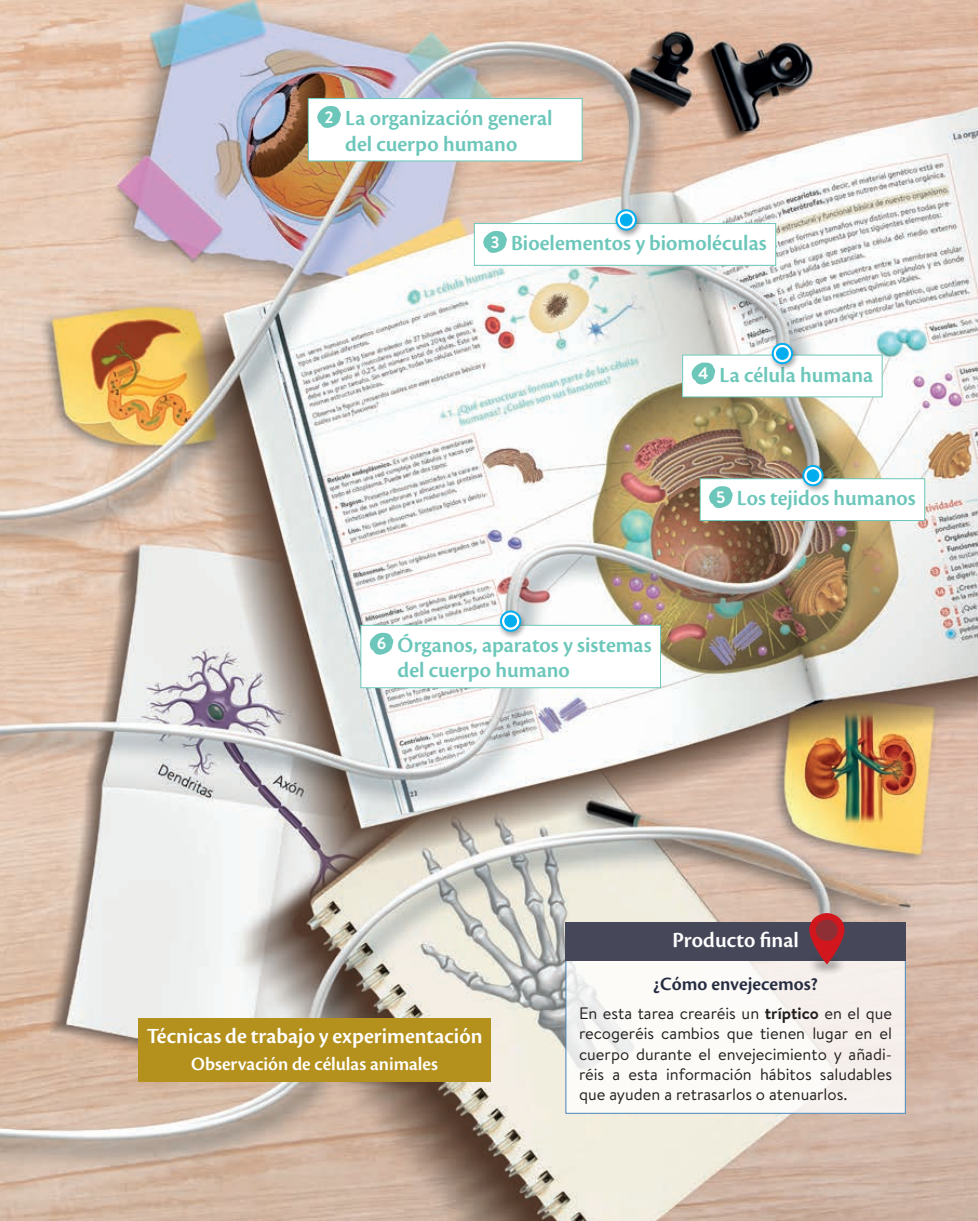
<style>
.page{position:relative;width:978px;height:1221px;background:#fff}
.page>*{position:absolute;margin:0;border:0;box-sizing:border-box;transform-origin:0 0}
._00_CONTENIDOS_INDIC{font:22.5px/25.5px "Cronos Pro Semibold Subh";color:#6cc7ba}
._00_CONTENIDOS_INDIC-2{font:22.5px "Cronos Pro Semibold Subh";color:#fff}
._00-SITUACION_APR_PR{font:22.5px "Cronos Pro Semibold Subh";color:#fff}
._00_EPIGRAFE_INDICE{font:19.5px "Cronos Pro Semibold Subh";color:#fff}
._00_TITULO_PRODUCTO{font:600 19.5px "Cronos Pro";color:#262c41}
._00_TEXTO_PRODUCTO_F{font:16.5px/20.2px "Brandon Text";color:#231f20;text-align:justify}
.t1{font:700 16.5px "Brandon Text";color:#fff}
.s1{font-weight:700}
</style>
<div class="page">
<img style="left:0;top:0;width:978px;height:1220px">
<div style="left:566px;top:960px;width:339px;height:153px;background:linear-gradient(to bottom,#f8f5f2,#faf8f5)"></div>
<div style="left:566px;top:922px;width:340px;height:38px;background:#464759"></div>
<div style="left:807px;top:952px;width:40px;height:23px;background:#231f20;opacity:.75"></div>
<svg style="left:809px;top:913px;width:35px;height:51px"></svg>
<div style="left:816px;top:919px;width:22px;height:21px;background:#8d2f34;border-radius:50%"></div>
<div style="left:308px;top:99px;width:274px;height:62px;background:#fff"></div>
<svg style="left:317px;top:106px;width:24px;height:22px"></svg>
<div style="left:308px;top:98px;width:275px;height:63px;border:1px solid #6cc7ba"></div>
<div style="left:474px;top:223px;width:302px;height:42px;background:#fff"></div>
<svg style="left:483px;top:231px;width:24px;height:22px"></svg>
<div style="left:474px;top:223px;width:302px;height:43px;border:1px solid #6cc7ba"></div>
<div style="left:613px;top:207px;width:30px;height:31px;background:#231f20;opacity:.4"></div>
<svg style="left:617px;top:210px;width:19px;height:19px"></svg>
<div style="left:616px;top:209px;width:21px;height:21px;border:2px solid #00aeef;border-radius:50%"></div>
<div style="left:621px;top:214px;width:11px;height:11px;background:#00aeef;border-radius:50%"></div>
<div style="left:620px;top:213px;width:13px;height:13px;border:2px solid #00aeef;border-radius:50%"></div>
<div style="left:683px;top:355px;width:199px;height:42px;background:#fff"></div>
<svg style="left:691px;top:362px;width:24px;height:23px"></svg>
<div style="left:682px;top:355px;width:200px;height:42px;border:1px solid #6cc7ba"></div>
<div style="left:769px;top:341px;width:30px;height:30px;background:#231f20;opacity:.4"></div>
<svg style="left:773px;top:344px;width:19px;height:19px"></svg>
<div style="left:772px;top:343px;width:21px;height:21px;border:2px solid #00aeef;border-radius:50%"></div>
<div style="left:777px;top:348px;width:11px;height:11px;background:#00aeef;border-radius:50%"></div>
<div style="left:776px;top:347px;width:13px;height:13px;border:2px solid #00aeef;border-radius:50%"></div>
<div style="left:700px;top:478px;width:225px;height:42px;background:#fff"></div>
<svg style="left:709px;top:486px;width:24px;height:23px"></svg>
<div style="left:700px;top:478px;width:225px;height:43px;border:1px solid #6cc7ba"></div>
<div style="left:799px;top:463px;width:31px;height:30px;background:#231f20;opacity:.4"></div>
<svg style="left:803px;top:466px;width:20px;height:19px"></svg>
<div style="left:802px;top:465px;width:22px;height:21px;border:2px solid #00aeef;border-radius:50%"></div>
<div style="left:808px;top:470px;width:10px;height:11px;background:#00aeef;border-radius:50%"></div>
<div style="left:807px;top:469px;width:12px;height:13px;border:2px solid #00aeef;border-radius:50%"></div>
<div style="left:361px;top:625px;width:299px;height:62px;background:#fff"></div>
<svg style="left:369px;top:632px;width:24px;height:23px"></svg>
<div style="left:360px;top:625px;width:301px;height:63px;border:1px solid #6cc7ba"></div>
<div style="left:497px;top:608px;width:31px;height:31px;background:#231f20;opacity:.4"></div>
<svg style="left:501px;top:611px;width:19px;height:19px"></svg>
<div style="left:500px;top:610px;width:21px;height:21px;border:2px solid #00aeef;border-radius:50%"></div>
<div style="left:505px;top:615px;width:11px;height:11px;background:#00aeef;border-radius:50%"></div>
<div style="left:504px;top:614px;width:13px;height:13px;border:2px solid #00aeef;border-radius:50%"></div>
<div style="left:138px;top:1017px;width:353px;height:64px;background:#b4901c"></div>
<p class="t1" style="left:324px;top:105px;width:11px">2</p>
<p class="_00_CONTENIDOS_INDIC" style="left:345px;top:105px;width:209px">La organización general del cuerpo humano</p>
<p class="t1" style="left:490px;top:230px;width:11px">3</p>
<p class="_00_CONTENIDOS_INDIC" style="left:511px;top:230px;width:257px">Bioelementos y biomoléculas</p>
<p class="t1" style="left:698px;top:362px;width:12px">4</p>
<p class="_00_CONTENIDOS_INDIC" style="left:719px;top:362px;width:155px">La célula humana</p>
<p class="t1" style="left:377px;top:632px;width:11px">6</p>
<p class="_00_CONTENIDOS_INDIC" style="left:398px;top:632px;width:256px">Órganos, aparatos y sistemas del cuerpo humano</p>
<p class="t1" style="left:716px;top:485px;width:11px">5</p>
<p class="_00_CONTENIDOS_INDIC" style="left:737px;top:485px;width:181px">Los tejidos humanos</p>
<p class="_00-SITUACION_APR_PR" style="left:672px;top:927px;width:128px">Producto final</p>
<p class="_00_CONTENIDOS_INDIC-2" style="left:147px;top:1023px;width:337px">Técnicas de trabajo y experimentación</p>
<p class="_00_EPIGRAFE_INDICE" style="left:191px;top:1052px;width:248px">Observación de células animales</p>
<p class="_00_TITULO_PRODUCTO" style="left:653px;top:973px;width:166px">¿Cómo envejecemos?</p>
<p class="_00_TEXTO_PRODUCTO_F" style="left:579px;top:1002px;width:315px">En esta tarea crearéis un <span class="s1">tríptico</span> en el que recogeréis cambios que tienen lugar en el cuerpo durante el envejecimiento y añadi&shy;réis a esta información hábitos saludables que ayuden a retrasarlos o atenuarlos.</p>
</div>
